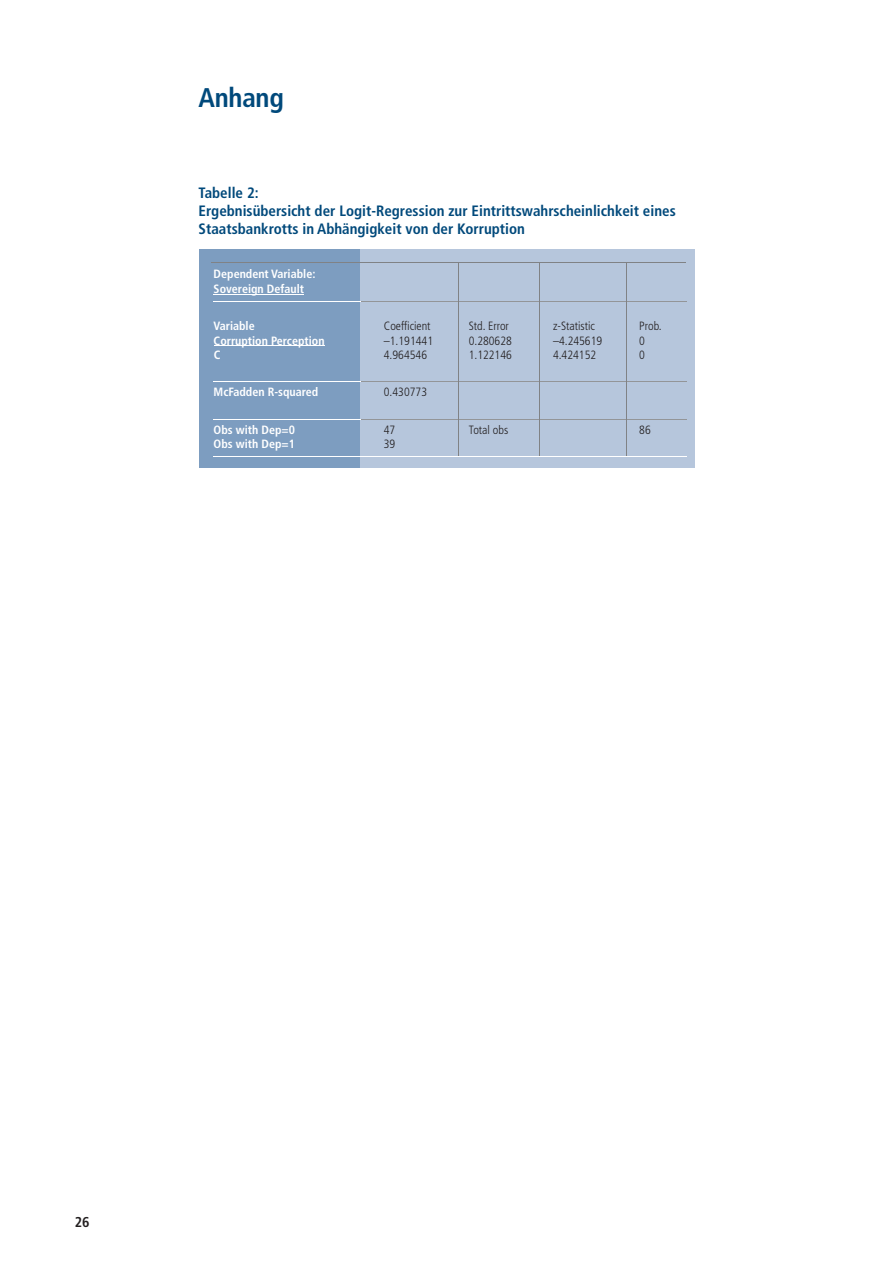
<style>
.page{position:relative;width:877px;height:1266px;background:#fff}
.page>*{position:absolute;margin:0;border:0;box-sizing:border-box;transform-origin:0 0}
.t1{font:700 condensed 27px "Frutiger LT Std";letter-spacing:-.01em;color:#00497b}
.t2{font:700 condensed 15px/18px "Frutiger LT Std";color:#00497b}
.t3{font:700 condensed 14.25px "Frutiger LT Std";color:#231f20}
.t4{font:300 condensed 12px "Frutiger LT Std";color:#231f20}
.t5{font:700 condensed 12px/14.4px "Frutiger LT Std";color:#fff}
</style>
<div class="page">
<div style="left:198px;top:250px;width:164px;height:218px;background:#7d9dc0"></div>
<div style="left:360px;top:250px;width:335px;height:218px;background:#b6c6dc"></div>
<hr style="left:213px;top:301px;width:473px;height:1px;background:#939598">
<hr style="left:213px;top:294px;width:91px;height:1px;background:#fff">
<hr style="left:213px;top:345px;width:111px;height:1px;background:#fff">
<hr style="left:213px;top:381px;width:473px;height:1px;background:#939598">
<hr style="left:213px;top:418px;width:473px;height:1px;background:#939598">
<hr style="left:458px;top:262px;width:1px;height:193px;background:#808285">
<hr style="left:539px;top:263px;width:1px;height:194px;background:#808285">
<hr style="left:625px;top:264px;width:1px;height:191px;background:#808285">
<hr style="left:211px;top:262px;width:475px;height:1px;background:#808285">
<hr style="left:213px;top:301px;width:147px;height:1px;background:#fff">
<hr style="left:213px;top:381px;width:148px;height:1px;background:#fff">
<hr style="left:213px;top:419px;width:147px;height:1px;background:#fff">
<hr style="left:213px;top:456px;width:473px;height:1px;background:#fff">
<h1 class="t1" style="left:198px;top:87px;width:87px">Anhang</h1>
<p class="t2" style="left:198px;top:185px;width:478px">Tabelle 2:<br>Ergebnisübersicht der Logit-Regression zur Eintrittswahrscheinlichkeit eines<br>Staatsbankrotts in Abhängigkeit von der Korruption</p>
<p class="t5" style="left:213px;top:268px;width:103px">Dependent Variable:<br>Sovereign Default</p>
<p class="t5" style="left:213px;top:320px;width:43px">Variable</p>
<p class="t4" style="left:384px;top:321px;width:48px">Coefficient</p>
<p class="t4" style="left:468px;top:321px;width:42px">Std. Error</p>
<p class="t4" style="left:553px;top:321px;width:43px">z-Statistic</p>
<p class="t4" style="left:639px;top:321px;width:24px">Prob.</p>
<p class="t5" style="left:213px;top:334px;width:112px">Corruption Perception</p>
<p class="t4" style="left:384px;top:335px;width:51px">–1.191441</p>
<p class="t4" style="left:468px;top:335px;width:45px">0.280628</p>
<p class="t4" style="left:553px;top:335px;width:51px">–4.245619</p>
<p class="t4" style="left:639px;top:335px;width:7px">0</p>
<p class="t5" style="left:213px;top:348px;width:8px">C</p>
<p class="t4" style="left:384px;top:350px;width:45px">4.964546</p>
<p class="t4" style="left:468px;top:350px;width:45px">1.122146</p>
<p class="t4" style="left:553px;top:350px;width:45px">4.424152</p>
<p class="t4" style="left:639px;top:350px;width:7px">0</p>
<p class="t5" style="left:213px;top:386px;width:106px">McFadden R-squared</p>
<p class="t4" style="left:384px;top:387px;width:45px">0.430773</p>
<p class="t5" style="left:213px;top:423px;width:83px">Obs with Dep=0</p>
<p class="t4" style="left:384px;top:424px;width:13px">47</p>
<p class="t4" style="left:468px;top:424px;width:41px">Total obs</p>
<p class="t4" style="left:639px;top:424px;width:13px">86</p>
<p class="t5" style="left:213px;top:437px;width:83px">Obs with Dep=1</p>
<p class="t4" style="left:384px;top:439px;width:13px">39</p>
<p class="t3" style="left:75px;top:1216px;width:16px">26</p>
</div>
